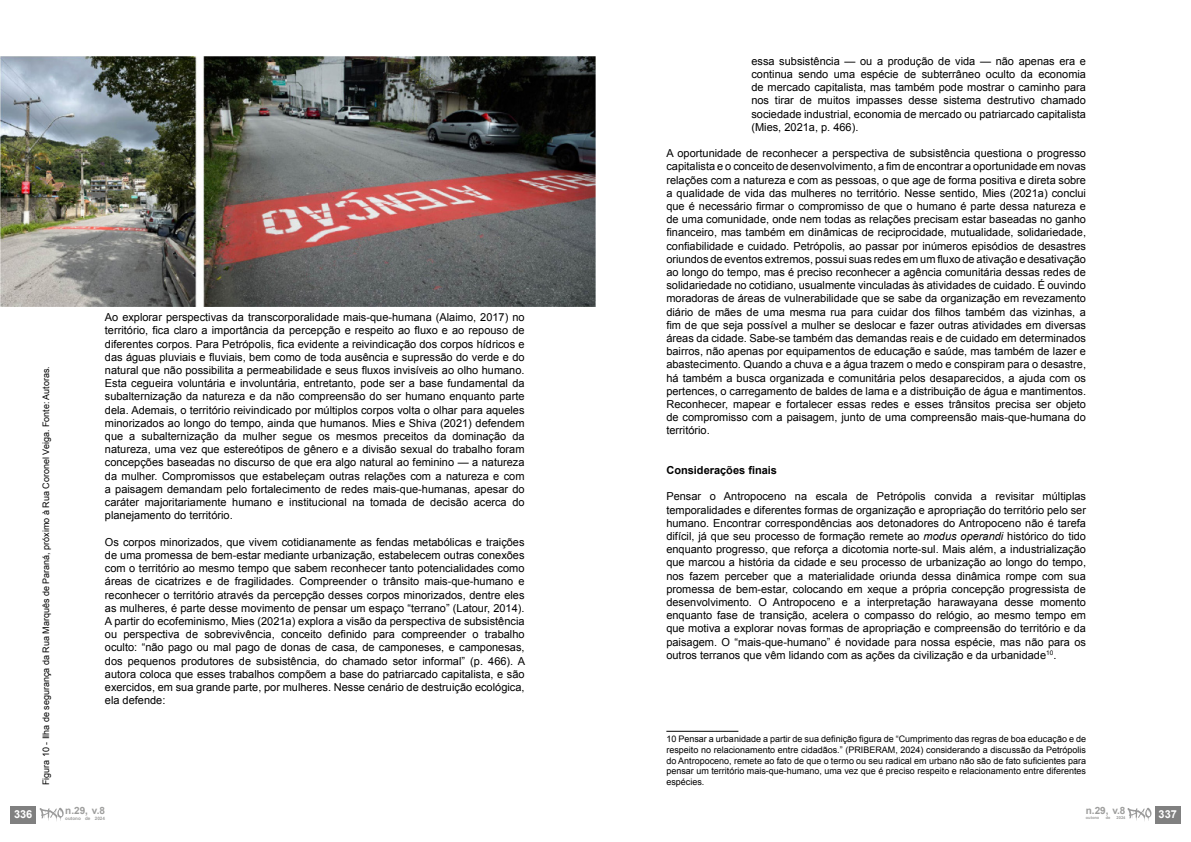
<style>
.page{position:relative;width:1191px;height:842px;background:#fff}
.page>*{position:absolute;margin:0;border:0;box-sizing:border-box;transform-origin:0 0}
.t1{font:11px/13.2px "Arial";color:#000;text-align:justify}
.t2{font:700 11px "Arial";color:#000}
.t3{font:700 11px "Arial";color:#fff}
.t4{font:700 10px "Arial";color:#9d9d9c}
.t5{font:9px/10.8px "Arial";color:#000;text-align:justify}
.t6{font:700 4.6px "Arial";color:#9d9d9c}
.t7{font:700 4px "Arial";color:#9d9d9c}
.s1{font-style:italic}
</style>
<div class="page">
<hr style="left:666px;top:731px;width:72px;height:1px;background:#000">
<img style="left:0;top:57px;width:595px;height:249px">
<div style="left:11px;top:806px;width:25px;height:17px;background:#808080"></div>
<svg style="left:40px;top:808px;width:24px;height:13px"></svg>
<div style="left:1155px;top:806px;width:25px;height:17px;background:#808080"></div>
<svg style="left:1127px;top:808px;width:24px;height:13px"></svg>
<p class="t5" style="left:41px;top:785px;width:421px;rotate:-90deg">Figura 10 - Ilha de segurança da Rua Marquês de Paraná, próximo à Rua Coronel Veiga. Fonte: Autoras.</p>
<p class="t1" style="left:105px;top:311px;width:421px">Ao explorar perspectivas da transcorporalidade mais-que-humana (Alaimo, 2017) no território, fica claro a importância da percepção e respeito ao fluxo e ao repouso de diferentes corpos. Para Petrópolis, fica evidente a reivindicação dos corpos hídricos e das águas pluviais e fluviais, bem como de toda ausência e supressão do verde e do natural que não possibilita a permeabilidade e seus fluxos invisíveis ao olho humano.<br>Esta cegueira voluntária e involuntária, entretanto, pode ser a base fundamental da subalternização da natureza e da não compreensão do ser humano enquanto parte dela. Ademais, o território reivindicado por múltiplos corpos volta o olhar para aqueles minorizados ao longo do tempo, ainda que humanos. Mies e Shiva (2021) defendem que a subalternização da mulher segue os mesmos preceitos da dominação da natureza, uma vez que estereótipos de gênero e a divisão sexual do trabalho foram concepções baseadas no discurso de que era algo natural ao feminino — a natureza da mulher. Compromissos que estabeleçam outras relações com a natureza e com a paisagem demandam pelo fortalecimento de redes mais-que-humanas, apesar do caráter majoritariamente humano e institucional na tomada de decisão acerca do planejamento do território.</p>
<p class="t1" style="left:105px;top:535px;width:422px">Os corpos minorizados, que vivem cotidianamente as fendas metabólicas e traições de uma promessa de bem-estar mediante urbanização, estabelecem outras conexões com o território ao mesmo tempo que sabem reconhecer tanto potencialidades como áreas de cicatrizes e de fragilidades. Compreender o trânsito mais-que-humano e reconhecer o território através da percepção desses corpos minorizados, dentre eles as mulheres, é parte desse movimento de pensar um espaço “terrano” (Latour, 2014).<br>A partir do ecofeminismo, Mies (2021a) explora a visão da perspectiva de subsistência ou perspectiva de sobrevivência, conceito definido para compreender o trabalho oculto: “não pago ou mal pago de donas de casa, de camponeses, e camponesas, dos pequenos produtores de subsistência, do chamado setor informal” (p. 466). A autora coloca que esses trabalhos compõem a base do patriarcado capitalista, e são exercidos, em sua grande parte, por mulheres. Nesse cenário de destruição ecológica, ela defende:</p>
<p class="t3" style="left:14px;top:807px;width:20px">336</p>
<p class="t4" style="left:65px;top:804px;width:41px">n.29, v.8</p>
<p class="t6" style="left:65px;top:815px;width:41px">outono de 2024</p>
<p class="t1" style="left:751px;top:54px;width:336px">essa subsistência — ou a produção de vida — não apenas era e continua sendo uma espécie de subterrâneo oculto da economia de mercado capitalista, mas também pode mostrar o caminho para nos tirar de muitos impasses desse sistema destrutivo chamado sociedade industrial, economia de mercado ou patriarcado capitalista (Mies, 2021a, p. 466).</p>
<p class="t1" style="left:666px;top:147px;width:421px">A oportunidade de reconhecer a perspectiva de subsistência questiona o progresso capitalista e o conceito de desenvolvimento, a fim de encontrar a oportunidade em novas relações com a natureza e com as pessoas, o que age de forma positiva e direta sobre a qualidade de vida das mulheres no território. Nesse sentido, Mies (2021a) conclui que é necessário firmar o compromisso de que o humano é parte dessa natureza e de uma comunidade, onde nem todas as relações precisam estar baseadas no ganho financeiro, mas também em dinâmicas de reciprocidade, mutualidade, solidariedade, confiabilidade e cuidado. Petrópolis, ao passar por inúmeros episódios de desastres oriundos de eventos extremos, possui suas redes em um fluxo de ativação e desativação ao longo do tempo, mas é preciso reconhecer a agência comunitária dessas redes de solidariedade no cotidiano, usualmente vinculadas às atividades de cuidado. É ouvindo moradoras de áreas de vulnerabilidade que se sabe da organização em revezamento diário de mães de uma mesma rua para cuidar dos filhos também das vizinhas, a fim de que seja possível a mulher se deslocar e fazer outras atividades em diversas áreas da cidade. Sabe-se também das demandas reais e de cuidado em determinados bairros, não apenas por equipamentos de educação e saúde, mas também de lazer e abastecimento. Quando a chuva e a água trazem o medo e conspiram para o desastre, há também a busca organizada e comunitária pelos desaparecidos, a ajuda com os pertences, o carregamento de baldes de lama e a distribuição de água e mantimentos.<br>Reconhecer, mapear e fortalecer essas redes e esses trânsitos precisa ser objeto de compromisso com a paisagem, junto de uma compreensão mais-que-humana do território.</p>
<p class="t2" style="left:666px;top:463px;width:112px">Considerações finais</p>
<p class="t1" style="left:666px;top:490px;width:421px">Pensar o Antropoceno na escala de Petrópolis convida a revisitar múltiplas temporalidades e diferentes formas de organização e apropriação do território pelo ser humano. Encontrar correspondências aos detonadores do Antropoceno não é tarefa difícil, já que seu processo de formação remete ao <span class="s1">modus operandi</span> histórico do tido enquanto progresso, que reforça a dicotomia norte-sul. Mais além, a industrialização que marcou a história da cidade e seu processo de urbanização ao longo do tempo, nos fazem perceber que a materialidade oriunda dessa dinâmica rompe com sua promessa de bem-estar, colocando em xeque a própria concepção progressista de desenvolvimento. O Antropoceno e a interpretação harawayana desse momento enquanto fase de transição, acelera o compasso do relógio, ao mesmo tempo em que motiva a explorar novas formas de apropriação e compreensão do território e da paisagem. O “mais-que-humano” é novidade para nossa espécie, mas não para os outros terranos que vêm lidando com as ações da civilização e da urbanidade<sup>10</sup>.</p>
<p class="t5" style="left:666px;top:734px;width:421px">10 Pensar a urbanidade a partir de sua definição figura de “Cumprimento das regras de boa educação e de respeito no relacionamento entre cidadãos.” (PRIBERAM, 2024) considerando a discussão da Petrópolis do Antropoceno, remete ao fato de que o termo ou seu radical em urbano não são de fato suficientes para pensar um território mais-que-humano, uma vez que é preciso respeito e relacionamento entre diferentes</p>
<p class="t5" style="left:666px;top:777px;width:40px">espécies.</p>
<p class="t4" style="left:1085px;top:804px;width:41px">n.29, v.8</p>
<p class="t7" style="left:1085px;top:815px;width:15px">outono</p>
<p class="t7" style="left:1105px;top:815px;width:6px">de</p>
<p class="t7" style="left:1116px;top:815px;width:10px">2024</p>
<p class="t3" style="left:1158px;top:807px;width:20px">337</p>
</div>
